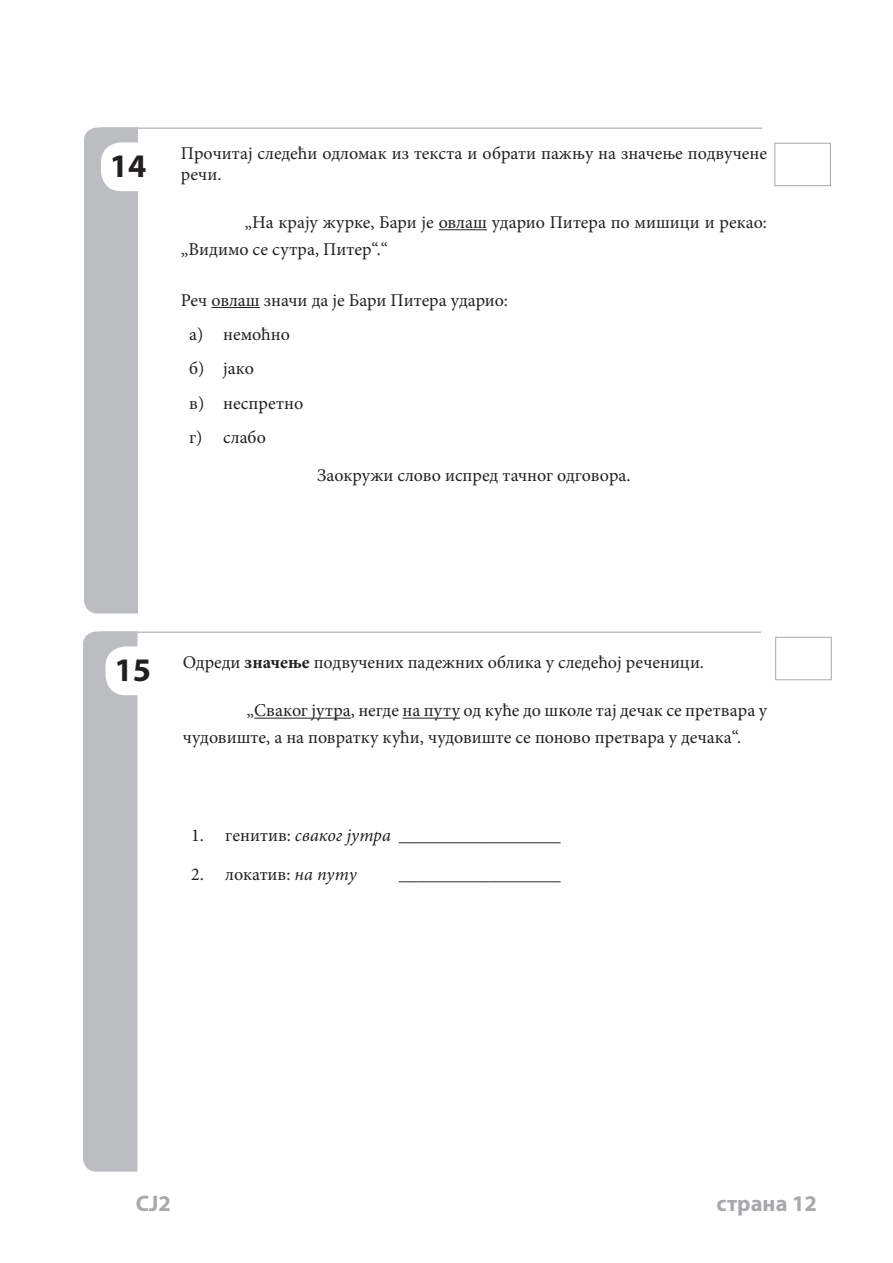
<style>
.page{position:relative;width:893px;height:1263px;background:#fff}
.page>*{position:absolute;margin:0;border:0;box-sizing:border-box;transform-origin:0 0}
.t1{font:700 33px "Myriad Pro";color:#231f20}
.t2{font:700 22.5px "Myriad Pro";color:#a8a9ad}
.t3{font:18px/34.3px "Minion Pro";color:#231f20}
.s1{font-weight:700}
.s2{font-style:italic}
</style>
<div class="page">
<div style="left:84px;top:127px;width:54px;height:486px;background:#bcbdc0"></div>
<div style="left:83px;top:631px;width:54px;height:540px;background:#bcbdc0"></div>
<hr style="left:101px;top:127px;width:661px;height:2px;background:#bcbdc0">
<hr style="left:100px;top:631px;width:661px;height:2px;background:#bcbdc0">
<hr style="left:439px;top:229px;width:48px;height:1px;background:#231f20">
<hr style="left:211px;top:307px;width:49px;height:1px;background:#231f20">
<hr style="left:254px;top:718px;width:97px;height:1px;background:#231f20">
<hr style="left:403px;top:718px;width:57px;height:1px;background:#231f20">
<div style="left:774px;top:143px;width:57px;height:43px;border:1px solid #a8a9ad"></div>
<div style="left:775px;top:637px;width:57px;height:43px;border:1px solid #a8a9ad"></div>
<div style="left:101px;top:142px;width:63px;height:49px;background:#fff;border-radius:20px"></div>
<div style="left:105px;top:646px;width:63px;height:49px;background:#fff;border-radius:20px"></div>
<h1 class="t1" style="left:110px;top:148px;width:38px">14</h1>
<p class="t3" style="left:181px;top:143px;width:588px;line-height:21px">Прочитај следећи одломак из текста и обрати пажњу на значење подвучене речи.</p>
<p class="t3" style="left:181px;top:209px;width:588px;line-height:27px;text-indent:64px">„На крају журке, Бари је овлаш ударио Питера по мишици и рекао: „Видимо се сутра, Питер“.“</p>
<p class="t3" style="left:189px;top:283px;width:320px;text-indent:-8px">Реч овлаш значи да је Бари Питера ударио: a) немоћно<br>б) јако<br>в) неспретно<br>г) слабо</p>
<p class="t3" style="left:317px;top:458px;width:315px">Заокружи слово испред тачног одговора.</p>
<h1 class="t1" style="left:114px;top:652px;width:38px">15</h1>
<p class="t3" style="left:183px;top:645px;width:523px">Одреди <span class="s1">значење</span> подвучених падежних облика у следећој реченици.</p>
<p class="t3" style="left:183px;top:697px;width:586px;line-height:27px;text-indent:64px">„Сваког јутра, негде на путу од куће до школе тај дечак се претвара у чудовиште, а на повратку кући, чудовиште се поново претвара у дечака“.</p>
<p class="t3" style="left:191px;top:819px;width:371px">1. генитив: <span class="s2">сваког јутра</span> __________________</p>
<p class="t3" style="left:191px;top:857px;width:167px">2. локатив: <span class="s2">на путу</span></p>
<p class="t3" style="left:399px;top:857px;width:163px">__________________</p>
<p class="t2" style="left:136px;top:1191px;width:37px">СЈ2</p>
<p class="t2" style="left:717px;top:1191px;width:102px">страна 12</p>
</div>
